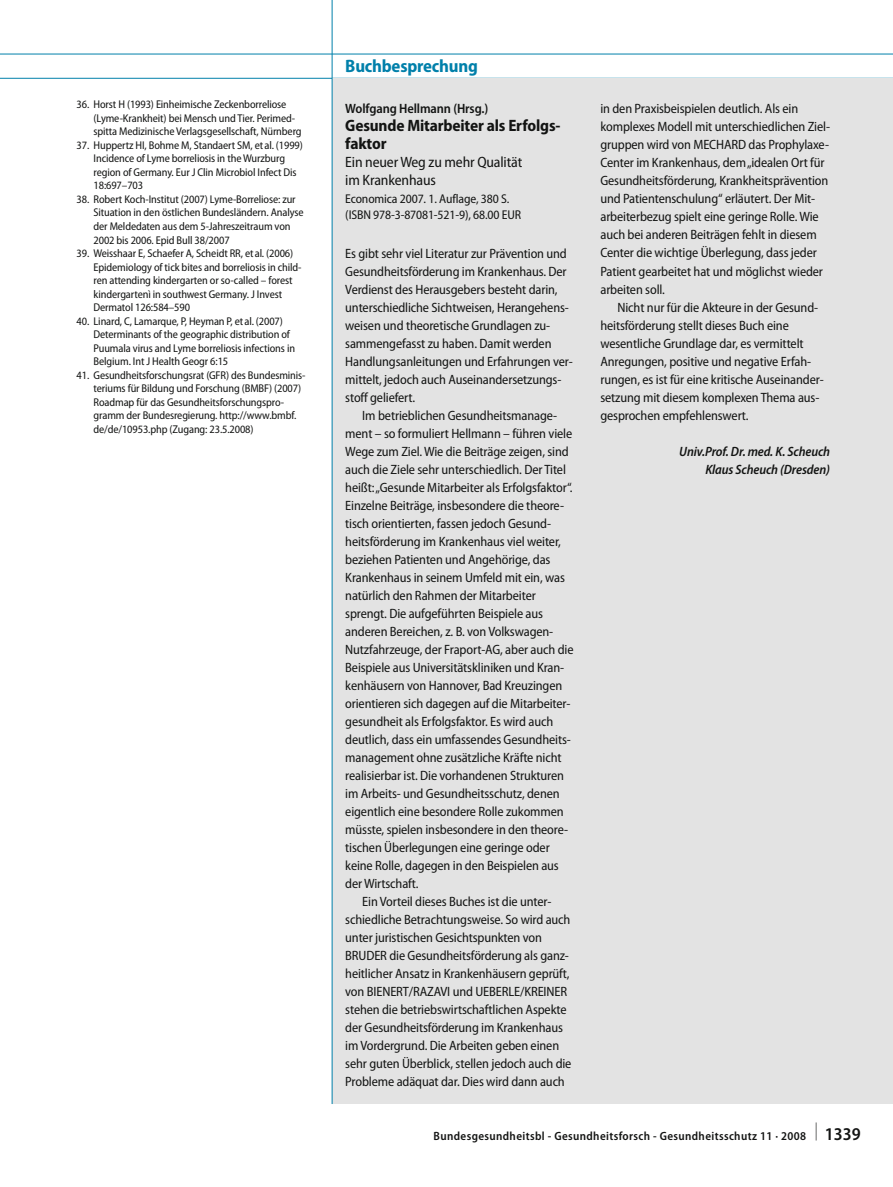
<style>
.page{position:relative;width:893px;height:1187px;background:#fff}
.page>*{position:absolute;margin:0;border:0;box-sizing:border-box;transform-origin:0 0}
.t1{font:700 semi-condensed 18px "Myriad Pro";letter-spacing:-.01em;color:#0080aa}
.t2{font:700 semi-condensed 16.5px/18px "Myriad Pro";letter-spacing:-.01em;color:#131413}
.t3{font:semi-condensed 15px/18px "Myriad Pro";letter-spacing:-.01em;color:#131413}
.t4{font:semi-condensed 13.5px/18px "Myriad Pro";letter-spacing:-.01em;color:#131413}
.t5{font:italic 600 semi-condensed 13.5px/18px "Myriad Pro";letter-spacing:-.01em;color:#131413;text-align:right}
.t6{font:600 semi-condensed 13.5px "Myriad Pro";letter-spacing:-.01em;color:#131413}
.t7{font:semi-condensed 12.75px/15px "Myriad Pro";letter-spacing:-.01em;color:#131413}
.t8{font:600 semi-condensed 12px "Myriad Pro";letter-spacing:.03em;color:#131413}
.t9{font:semi-condensed 11.25px/13.5px "Myriad Pro";letter-spacing:-.01em;color:#131413}
.s1{font-size:18px}
</style>
<div class="page">
<hr style="left:0;top:54px;width:893px;height:1px;background:#0080aa">
<hr style="left:0;top:78px;width:893px;height:1px;background:#0080aa">
<div style="left:333px;top:79px;width:560px;height:1024px;background:#e3e3e3"></div>
<hr style="left:332px;top:0;width:1px;height:1103px;background:#0080aa">
<p class="t9" style="left:94px;top:99px;width:210px;text-indent:-17px">36. Horst H (1993) Einheimische Zeckenborreliose (Lyme-Krankheit) bei Mensch und Tier. Perimed&shy;spitta Medizinische Verlagsgesellschaft, Nürnberg</p>
<p class="t9" style="left:94px;top:139px;width:211px;text-indent:-17px">37. Huppertz HI, Bohme M, Standaert SM, et al. (1999)<br>Incidence of Lyme borreliosis in the Wurzburg region of Germany. Eur J Clin Microbiol Infect Dis 18:697–703</p>
<p class="t9" style="left:94px;top:193px;width:212px;text-indent:-17px">38. Robert Koch-Institut (2007) Lyme-Borreliose: zur Situation in den östlichen Bundesländern. Analyse der Meldedaten aus dem 5-Jahreszeitraum von 2002 bis 2006. Epid Bull 38/2007</p>
<p class="t9" style="left:94px;top:247px;width:210px;text-indent:-17px">39. Weisshaar E, Schaefer A, Scheidt RR, et al. (2006)<br>Epidemiology of tick bites and borreliosis in child&shy;ren attending kindergarten or so-called – forest kindergartenì in southwest Germany. J Invest Dermatol 126:584–590</p>
<p class="t9" style="left:94px;top:315px;width:203px;text-indent:-17px">40. Linard, C, Lamarque, P, Heyman P, et al. (2007)<br>Determinants of the geographic distribution of Puumala virus and Lyme borreliosis infections in Belgium. Int J Health Geogr 6:15</p>
<p class="t9" style="left:94px;top:369px;width:214px;text-indent:-17px">41. Gesundheitsforschungsrat (GFR) des Bundesminis&shy;teriums für Bildung und Forschung (BMBF) (2007)<br>Roadmap für das Gesundheitsforschungspro&shy;gramm der Bundesregierung. http://www.bmbf. de/de/10953.php (Zugang: 23.5.2008)</p>
<h1 class="t1" style="left:345px;top:59px;width:134px">Buchbesprechung</h1>
<p class="t6" style="left:345px;top:104px;width:145px">Wolfgang Hellmann (Hrsg.)</p>
<p class="t2" style="left:345px;top:118px;width:217px">Gesunde Mitarbeiter als Erfolgs&shy;faktor</p>
<p class="t3" style="left:345px;top:155px;width:179px">Ein neuer Weg zu mehr Qualität im Krankenhaus</p>
<p class="t7" style="left:345px;top:193px;width:177px">Economica 2007. 1. Auflage, 380 S. (ISBN 978-3-87081-521-9), 68.00 EUR</p>
<p class="t4" style="left:345px;top:245px;width:229px">Es gibt sehr viel Literatur zur Prävention und Gesundheitsförderung im Krankenhaus. Der Verdienst des Herausgebers besteht darin, unterschiedliche Sichtweisen, Herangehens&shy;weisen und theoretische Grundlagen zu&shy;sammengefasst zu haben. Damit werden Handlungsanleitungen und Erfahrungen ver&shy;mittelt, jedoch auch Auseinandersetzungs&shy;stoff geliefert.</p>
<p class="t4" style="left:362px;top:407px;width:196px">Im betrieblichen Gesundheitsmanage-</p>
<p class="t4" style="left:345px;top:425px;width:228px">ment – so formuliert Hellmann – führen viele</p>
<p class="t4" style="left:345px;top:443px;width:225px">Wege zum Ziel. Wie die Beiträge zeigen, sind</p>
<p class="t4" style="left:345px;top:461px;width:222px">auch die Ziele sehr unterschiedlich. Der Titel</p>
<p class="t4" style="left:345px;top:479px;width:229px">heißt: „Gesunde Mitarbeiter als Erfolgsfaktor“.</p>
<p class="t4" style="left:345px;top:497px;width:220px">Einzelne Beiträge, insbesondere die theore-</p>
<p class="t4" style="left:345px;top:515px;width:207px">tisch orientierten, fassen jedoch Gesund-</p>
<p class="t4" style="left:345px;top:533px;width:217px">heitsförderung im Krankenhaus viel weiter,</p>
<p class="t4" style="left:345px;top:551px;width:207px">beziehen Patienten und Angehörige, das</p>
<p class="t4" style="left:345px;top:569px;width:221px">Krankenhaus in seinem Umfeld mit ein, was</p>
<p class="t4" style="left:345px;top:587px;width:192px">natürlich den Rahmen der Mitarbeiter</p>
<p class="t4" style="left:345px;top:605px;width:199px">sprengt. Die aufgeführten Beispiele aus</p>
<p class="t4" style="left:345px;top:623px;width:210px">anderen Bereichen, z. B. von Volkswagen-</p>
<p class="t4" style="left:345px;top:641px;width:230px">Nutzfahrzeuge, der Fraport-AG, aber auch die</p>
<p class="t4" style="left:345px;top:659px;width:220px">Beispiele aus Universitätskliniken und Kran-</p>
<p class="t4" style="left:345px;top:677px;width:219px">kenhäusern von Hannover, Bad Kreuzingen</p>
<p class="t4" style="left:345px;top:695px;width:227px">orientieren sich dagegen auf die Mitarbeiter-</p>
<p class="t4" style="left:345px;top:713px;width:209px">gesundheit als Erfolgsfaktor. Es wird auch</p>
<p class="t4" style="left:345px;top:731px;width:227px">deutlich, dass ein umfassendes Gesundheits-</p>
<p class="t4" style="left:345px;top:749px;width:218px">management ohne zusätzliche Kräfte nicht</p>
<p class="t4" style="left:345px;top:767px;width:220px">realisierbar ist. Die vorhandenen Strukturen</p>
<p class="t4" style="left:345px;top:785px;width:216px">im Arbeits- und Gesundheitsschutz, denen</p>
<p class="t4" style="left:345px;top:803px;width:220px">eigentlich eine besondere Rolle zukommen</p>
<p class="t4" style="left:345px;top:821px;width:224px">müsste, spielen insbesondere in den theore-</p>
<p class="t4" style="left:345px;top:839px;width:206px">tischen Überlegungen eine geringe oder</p>
<p class="t4" style="left:345px;top:857px;width:215px">keine Rolle, dagegen in den Beispielen aus</p>
<p class="t4" style="left:345px;top:875px;width:75px">der Wirtschaft.</p>
<p class="t4" style="left:362px;top:893px;width:191px">Ein Vorteil dieses Buches ist die unter-</p>
<p class="t4" style="left:345px;top:911px;width:227px">schiedliche Betrachtungsweise. So wird auch</p>
<p class="t4" style="left:345px;top:929px;width:198px">unter juristischen Gesichtspunkten von</p>
<p class="t4" style="left:345px;top:947px;width:225px">BRUDER die Gesundheitsförderung als ganz-</p>
<p class="t4" style="left:345px;top:965px;width:226px">heitlicher Ansatz in Krankenhäusern geprüft,</p>
<p class="t4" style="left:345px;top:983px;width:223px">von BIENERT/RAZAVI und UEBERLE/KREINER</p>
<p class="t4" style="left:345px;top:1001px;width:223px">stehen die betriebswirtschaftlichen Aspekte</p>
<p class="t4" style="left:345px;top:1019px;width:219px">der Gesundheitsförderung im Krankenhaus</p>
<p class="t4" style="left:345px;top:1037px;width:215px">im Vordergrund. Die Arbeiten geben einen</p>
<p class="t4" style="left:345px;top:1055px;width:228px">sehr guten Überblick, stellen jedoch auch die</p>
<p class="t4" style="left:345px;top:1073px;width:221px">Probleme adäquat dar. Dies wird dann auch</p>
<p class="t4" style="left:600px;top:101px;width:231px">in den Praxisbeispielen deutlich. Als ein komplexes Modell mit unterschiedlichen Ziel&shy;gruppen wird von MECHARD das Prophylaxe-Center im Krankenhaus, dem „idealen Ort für Gesundheitsförderung, Krankheitsprävention und Patientenschulung“ erläutert. Der Mit&shy;arbeiterbezug spielt eine geringe Rolle. Wie auch bei anderen Beiträgen fehlt in diesem Center die wichtige Überlegung, dass jeder Patient gearbeitet hat und möglichst wieder arbeiten soll.</p>
<p class="t4" style="left:600px;top:299px;width:225px;text-indent:17px">Nicht nur für die Akteure in der Gesund&shy;heitsförderung stellt dieses Buch eine wesentliche Grundlage dar, es vermittelt Anregungen, positive und negative Erfah&shy;rungen, es ist für eine kritische Auseinander&shy;setzung mit diesem komplexen Thema aus&shy;gesprochen empfehlenswert.</p>
<p class="t5" style="left:679px;top:443px;width:152px">Univ.Prof. Dr. med. K. Scheuch<br>Klaus Scheuch (Dresden)</p>
<p class="t8" style="left:434px;top:1131px;width:429px">Bundesgesundheitsbl - Gesundheitsforsch - Gesundheitsschutz 11 · 2008 <sup>|</sup> <span class="s1">1339</span></p>
</div>
